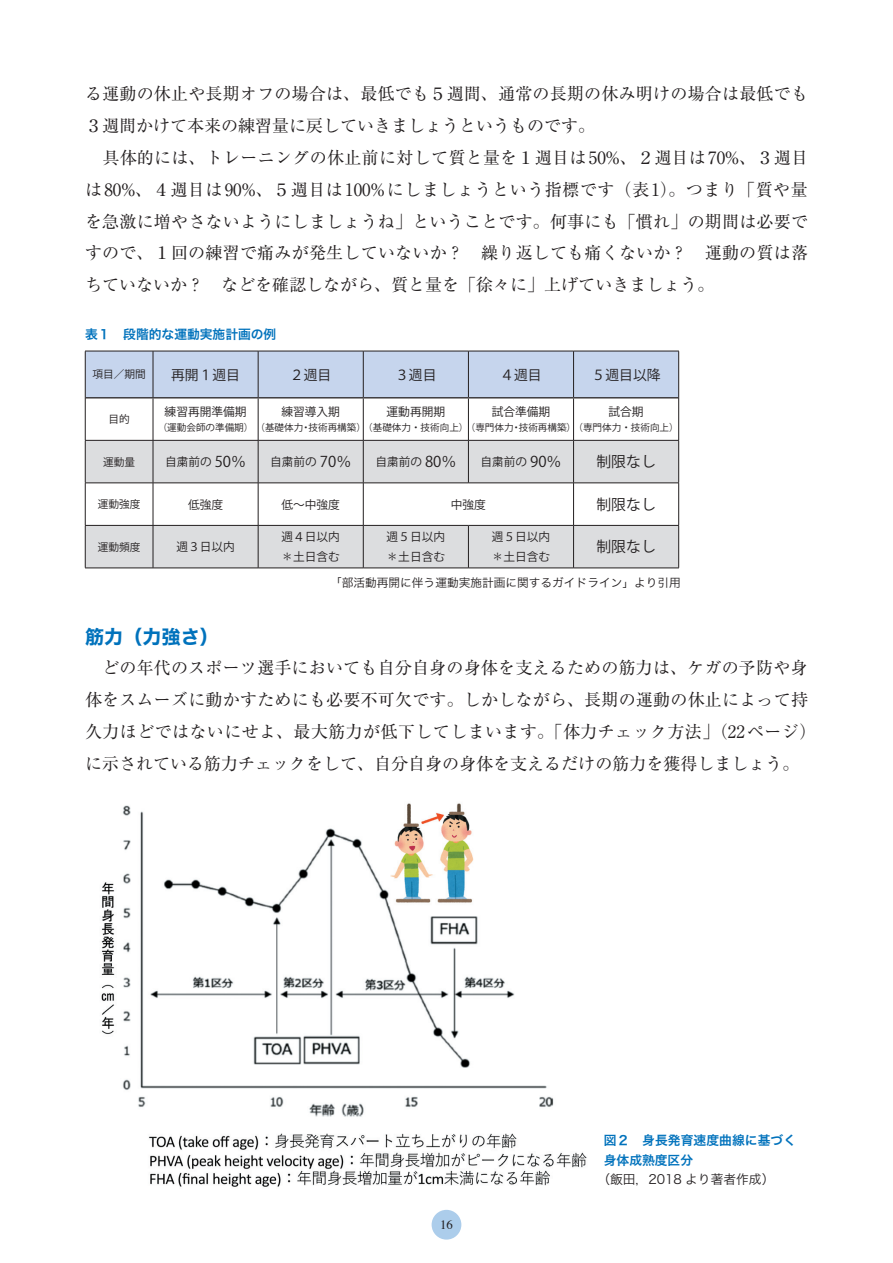
<style>
.page{position:relative;width:893px;height:1263px;background:#fff}
.page>*{position:absolute;margin:0;border:0;box-sizing:border-box;transform-origin:0 0}
.t1{font:19.2px "Hira Kaku Std N W7";color:#0072bc}
.t2{font:16.95px/32px "Ryumin Pro";letter-spacing:.01em;color:#231f20}
.t3{font:14.85px "Koz Go Pro";color:#231f20}
.t4{font:13.8px "Koz Go Pro";color:#231f20}
.t5{font:12.75px/19.2px "Hira Kaku Pro W6";color:#0072bc}
.t6{font:12.75px "Hira Kaku Pro W3";color:#231f20}
.t7{font:12.75px "Times";color:#231f20}
.t8{font:11.7px "Koz Go Pro";color:#231f20}
.t9{font:11.7px "Hira Kaku Pro W3";color:#231f20}
.t10{font:10.65px "Koz Go Pro";color:#231f20}
.t11{font:9.6px "Koz Go Pro";color:#231f20}
.s1{font-size:14.85px}
</style>
<div class="page">
<div style="left:432px;top:1210px;width:29px;height:29px;background:#accdeb;border-radius:50%"></div>
<div style="left:86px;top:352px;width:592px;height:45px;background:#c6d5ed"></div>
<svg style="left:86px;top:441px;width:592px;height:127px;fill:#dcdddf"></svg>
<hr style="left:85px;top:351px;width:68px;height:1px;background:#231f20">
<hr style="left:85px;top:351px;width:1px;height:47px;background:#231f20">
<hr style="left:153px;top:351px;width:105px;height:1px;background:#231f20">
<hr style="left:153px;top:351px;width:1px;height:46px;background:#231f20">
<hr style="left:258px;top:351px;width:105px;height:1px;background:#231f20">
<hr style="left:258px;top:351px;width:1px;height:46px;background:#231f20">
<hr style="left:363px;top:351px;width:105px;height:1px;background:#231f20">
<hr style="left:363px;top:351px;width:1px;height:46px;background:#231f20">
<hr style="left:468px;top:351px;width:106px;height:1px;background:#231f20">
<hr style="left:468px;top:351px;width:1px;height:46px;background:#231f20">
<hr style="left:574px;top:351px;width:105px;height:1px;background:#231f20">
<hr style="left:573px;top:351px;width:1px;height:46px;background:#231f20">
<hr style="left:678px;top:351px;width:1px;height:47px;background:#231f20">
<hr style="left:85px;top:398px;width:1px;height:42px;background:#231f20">
<hr style="left:153px;top:398px;width:1px;height:42px;background:#231f20">
<hr style="left:258px;top:398px;width:1px;height:42px;background:#231f20">
<hr style="left:363px;top:398px;width:1px;height:42px;background:#231f20">
<hr style="left:468px;top:398px;width:1px;height:42px;background:#231f20">
<hr style="left:573px;top:398px;width:1px;height:42px;background:#231f20">
<hr style="left:678px;top:398px;width:1px;height:42px;background:#231f20">
<hr style="left:85px;top:440px;width:68px;height:1px;background:#231f20">
<hr style="left:85px;top:441px;width:1px;height:42px;background:#231f20">
<hr style="left:153px;top:440px;width:105px;height:1px;background:#231f20">
<hr style="left:153px;top:441px;width:1px;height:42px;background:#231f20">
<hr style="left:258px;top:440px;width:105px;height:1px;background:#231f20">
<hr style="left:258px;top:441px;width:1px;height:42px;background:#231f20">
<hr style="left:363px;top:440px;width:105px;height:1px;background:#231f20">
<hr style="left:363px;top:441px;width:1px;height:42px;background:#231f20">
<hr style="left:468px;top:440px;width:106px;height:1px;background:#231f20">
<hr style="left:468px;top:441px;width:1px;height:42px;background:#231f20">
<hr style="left:574px;top:440px;width:105px;height:1px;background:#231f20">
<hr style="left:573px;top:441px;width:1px;height:42px;background:#231f20">
<hr style="left:678px;top:441px;width:1px;height:42px;background:#231f20">
<hr style="left:85px;top:483px;width:68px;height:1px;background:#231f20">
<hr style="left:85px;top:483px;width:1px;height:42px;background:#231f20">
<hr style="left:153px;top:483px;width:105px;height:1px;background:#231f20">
<hr style="left:153px;top:483px;width:1px;height:42px;background:#231f20">
<hr style="left:258px;top:483px;width:105px;height:1px;background:#231f20">
<hr style="left:258px;top:483px;width:1px;height:42px;background:#231f20">
<hr style="left:363px;top:483px;width:105px;height:1px;background:#231f20">
<hr style="left:363px;top:483px;width:1px;height:42px;background:#231f20">
<hr style="left:468px;top:483px;width:106px;height:1px;background:#231f20">
<hr style="left:574px;top:483px;width:105px;height:1px;background:#231f20">
<hr style="left:573px;top:483px;width:1px;height:42px;background:#231f20">
<hr style="left:678px;top:483px;width:1px;height:42px;background:#231f20">
<hr style="left:85px;top:525px;width:68px;height:1px;background:#231f20">
<hr style="left:85px;top:526px;width:1px;height:42px;background:#231f20">
<hr style="left:153px;top:525px;width:105px;height:1px;background:#231f20">
<hr style="left:153px;top:526px;width:1px;height:42px;background:#231f20">
<hr style="left:258px;top:525px;width:105px;height:1px;background:#231f20">
<hr style="left:258px;top:526px;width:1px;height:42px;background:#231f20">
<hr style="left:363px;top:525px;width:105px;height:1px;background:#231f20">
<hr style="left:363px;top:526px;width:1px;height:42px;background:#231f20">
<hr style="left:468px;top:525px;width:106px;height:1px;background:#231f20">
<hr style="left:468px;top:526px;width:1px;height:42px;background:#231f20">
<hr style="left:574px;top:525px;width:105px;height:1px;background:#231f20">
<hr style="left:573px;top:526px;width:1px;height:42px;background:#231f20">
<hr style="left:678px;top:526px;width:1px;height:42px;background:#231f20">
<hr style="left:85px;top:568px;width:68px;height:1px;background:#231f20">
<hr style="left:153px;top:568px;width:105px;height:1px;background:#231f20">
<hr style="left:258px;top:568px;width:105px;height:1px;background:#231f20">
<hr style="left:363px;top:568px;width:105px;height:1px;background:#231f20">
<hr style="left:468px;top:568px;width:106px;height:1px;background:#231f20">
<hr style="left:574px;top:568px;width:105px;height:1px;background:#231f20">
<hr style="left:85px;top:397px;width:68px;height:1px;background:#231f20">
<hr style="left:153px;top:397px;width:105px;height:1px;background:#231f20">
<hr style="left:258px;top:397px;width:105px;height:1px;background:#231f20">
<hr style="left:363px;top:397px;width:105px;height:1px;background:#231f20">
<hr style="left:468px;top:397px;width:106px;height:1px;background:#231f20">
<hr style="left:574px;top:397px;width:104px;height:1px;background:#231f20">
<img style="left:101px;top:803px;width:486px;height:384px">
<p class="t2" style="left:85px;top:77px;width:724px">る運動の休止や長期オフの場合は、最低でも５週間、通常の長期の休み明けの場合は最低でも<br>３週間かけて本来の練習量に戻していきましょうというものです。</p>
<p class="t2" style="left:85px;top:140px;width:724px;text-align:justify">　具体的には、トレーニングの休止前に対して質と量を１週目は50%、２週目は70%、３週目は80%、４週目は90%、５週目は100%にしましょうという指標です（表1）。つまり「質や量を急激に増やさないようにしましょうね」ということです。何事にも「慣れ」の期間は必要ですので、１回の練習で痛みが発生していないか？　繰り返しても痛くないか？　運動の質は落ちていないか？　などを確認しながら、質と量を「徐々に」上げていきましょう。</p>
<p class="t5" style="left:85px;top:324px;width:193px">表１　段階的な運動実施計画の例</p>
<p class="t10" style="left:93px;top:368px;width:55px">項目／期間</p>
<p class="t4" style="left:171px;top:366px;width:71px">再開１週目</p>
<p class="t4" style="left:290px;top:366px;width:43px">２週目</p>
<p class="t4" style="left:395px;top:366px;width:43px">３週目</p>
<p class="t4" style="left:500px;top:366px;width:43px">４週目</p>
<p class="t4" style="left:592px;top:366px;width:71px">５週目以降</p>
<p class="t10" style="left:108px;top:412px;width:23px">目的</p>
<p class="t8" style="left:165px;top:404px;width:83px">練習再開準備期</p>
<p class="t11" style="left:158px;top:421px;width:210px">（運動会師の準備期）（基礎体力・技術再構築）</p>
<p class="t8" style="left:492px;top:404px;width:60px">試合準備期</p>
<p class="t11" style="left:466px;top:421px;width:112px">（専門体力・技術再構築）</p>
<p class="t8" style="left:281px;top:404px;width:60px">練習導入期</p>
<p class="t8" style="left:387px;top:404px;width:60px">運動再開期</p>
<p class="t11" style="left:363px;top:421px;width:107px">（基礎体力・技術向上）</p>
<p class="t8" style="left:609px;top:404px;width:37px">試合期</p>
<p class="t11" style="left:573px;top:421px;width:107px">（専門体力・技術向上）</p>
<p class="t10" style="left:103px;top:455px;width:33px">運動量</p>
<p class="t8" style="left:165px;top:454px;width:82px">自粛前の <span class="s1">50％</span></p>
<p class="t8" style="left:270px;top:454px;width:82px">自粛前の <span class="s1">70％</span></p>
<p class="t8" style="left:375px;top:454px;width:82px">自粛前の <span class="s1">80％</span></p>
<p class="t8" style="left:480px;top:454px;width:82px">自粛前の <span class="s1">90％</span></p>
<p class="t3" style="left:596px;top:452px;width:61px">制限なし</p>
<p class="t10" style="left:98px;top:497px;width:44px">運動強度</p>
<p class="t8" style="left:188px;top:497px;width:37px">低強度</p>
<p class="t8" style="left:281px;top:497px;width:60px">低〜中強度</p>
<p class="t8" style="left:451px;top:497px;width:37px">中強度</p>
<p class="t3" style="left:596px;top:495px;width:61px">制限なし</p>
<p class="t10" style="left:98px;top:540px;width:44px">運動頻度</p>
<p class="t8" style="left:176px;top:539px;width:60px">週３日以内</p>
<p class="t8" style="left:281px;top:529px;width:60px">週４日以内</p>
<p class="t8" style="left:281px;top:549px;width:60px">＊土日含む</p>
<p class="t8" style="left:387px;top:529px;width:60px">週５日以内</p>
<p class="t8" style="left:387px;top:549px;width:60px">＊土日含む</p>
<p class="t8" style="left:492px;top:529px;width:60px">週５日以内</p>
<p class="t8" style="left:492px;top:549px;width:60px">＊土日含む</p>
<p class="t3" style="left:596px;top:537px;width:61px">制限なし</p>
<p class="t9" style="left:330px;top:572px;width:352px">「部活動再開に伴う運動実施計画に関するガイドライン」より引用</p>
<p class="t1" style="left:85px;top:622px;width:135px">筋力（力強さ）</p>
<p class="t2" style="left:85px;top:651px;width:733px">　どの年代のスポーツ選手においても自分自身の身体を支えるための筋力は、ケガの予防や身体をスムーズに動かすためにも必要不可欠です。しかしながら、長期の運動の休止によって持久力ほどではないにせよ、最大筋力が低下してしまいます。「体力チェック方法」（22ページ）に示されている筋力チェックをして、自分自身の身体を支えるだけの筋力を獲得しましょう。</p>
<p class="t7" style="left:440px;top:1213px;width:14px">16</p>
<p class="t5" style="left:604px;top:1130px;width:194px">図２　身長発育速度曲線に基づく身体成熟度区分</p>
<p class="t6" style="left:597px;top:1167px;width:179px">（飯田，2018 より著者作成）</p>
</div>
